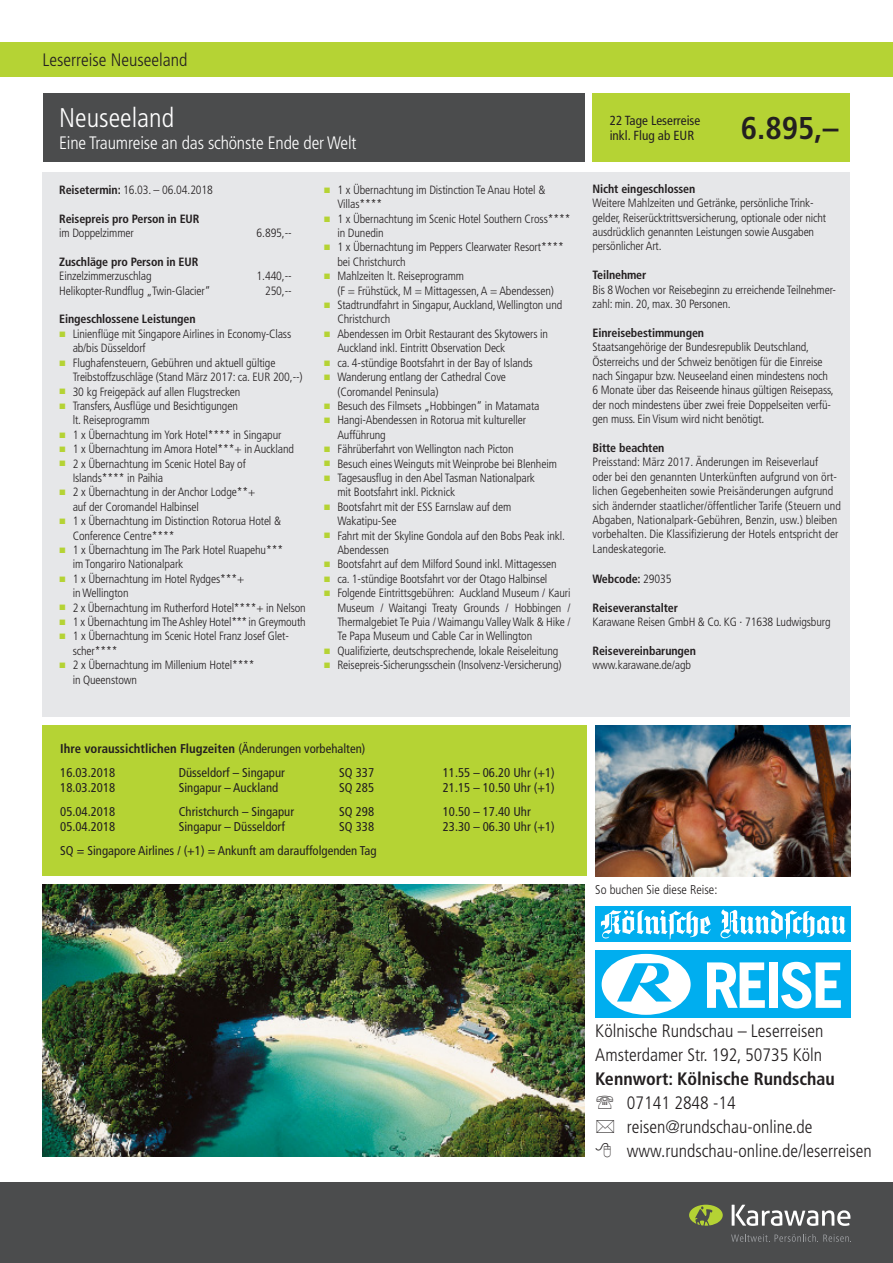
<style>
.page{position:relative;width:893px;height:1263px;background:#fff}
.page>*{position:absolute;margin:0;border:0;box-sizing:border-box;transform-origin:0 0}
.t1{font:700 62.85px "Trade Gothic";letter-spacing:-.055em;color:#fff}
.t2{font:700 condensed 31.5px "Frutiger";color:#231f20}
.t3{font:300 condensed 27px "Frutiger";color:#fff}
.t4{font:300 condensed 18px/24px "Frutiger";color:#231f20}
.t5{font:300 condensed 18px "Frutiger";letter-spacing:-.01em;color:#fff}
.t6{font:700 condensed 18px "Frutiger";color:#231f20}
.t7{font:condensed 13.2px/15.8px "Frutiger";color:#231f20}
.t8{font:condensed 12.75px/23.9px "Frutiger";color:#231f20}
.t9{font:300 condensed 12.75px "Frutiger";color:#231f20}
.t10{font:300 condensed 12px/14.4px "Frutiger";letter-spacing:-.01em;color:#231f20}
.t11{font:700 condensed 12px "Frutiger";letter-spacing:-.01em;color:#231f20}
.s1{font-weight:700}
.s2{font-weight:300}
</style>
<div class="page">
<div style="left:43px;top:172px;width:807px;height:544px;background:#e6e7e9"></div>
<img style="left:43px;top:884px;width:542px;height:273px">
<div style="left:43px;top:94px;width:542px;height:68px;background:#4b4c4d"></div>
<div style="left:592px;top:94px;width:258px;height:68px;background:#b5d334"></div>
<img style="left:595px;top:725px;width:255px;height:151px">
<div style="left:43px;top:725px;width:544px;height:151px;background:#b5d334"></div>
<div style="left:0;top:43px;width:893px;height:34px;background:#b5d334"></div>
<div style="left:0;top:1182px;width:893px;height:81px;background:#4b4c4d"></div>
<svg style="left:732px;top:1205px;width:118px;height:21px"></svg>
<svg style="left:689px;top:1205px;width:34px;height:21px"></svg>
<svg style="left:731px;top:1234px;width:120px;height:8px"></svg>
<div style="left:595px;top:906px;width:255px;height:35px;background:#00aeef"></div>
<div style="left:595px;top:950px;width:255px;height:67px;background:#00aeef"></div>
<svg style="left:601px;top:910px;width:110px;height:29px"></svg>
<svg style="left:720px;top:909px;width:126px;height:30px"></svg>
<svg style="left:602px;top:954px;width:89px;height:61px"></svg>
<h3 class="t4" style="left:43px;top:48px;width:147px">Leserreise Neuseeland</h3>
<h3 class="t3" style="left:59px;top:103px;width:117px">Neuseeland</h3>
<h3 class="t5" style="left:59px;top:132px;width:299px">Eine Traumreise an das schönste Ende der Welt</h3>
<p class="t7" style="left:610px;top:112px;width:92px">22 Tage Leserreise inkl. Flug ab EUR</p>
<h2 class="t2" style="left:741px;top:110px;width:99px">6.895,–</h2>
<p class="t10" style="left:59px;top:183px;width:155px"><span class="s1">Reisetermin:</span> 16.03. – 06.04.2018</p>
<p class="t11" style="left:59px;top:211px;width:142px">Reisepreis pro Person in EUR</p>
<p class="t10" style="left:59px;top:226px;width:76px">im Doppelzimmer</p>
<p class="t10" style="left:257px;top:226px;width:37px">6.895,--</p>
<p class="t11" style="left:59px;top:255px;width:141px">Zuschläge pro Person in EUR</p>
<p class="t10" style="left:59px;top:269px;width:94px">Einzelzimmerzuschlag</p>
<p class="t10" style="left:257px;top:269px;width:37px">1.440,--</p>
<p class="t10" style="left:59px;top:283px;width:153px">Helikopter-Rundflug „Twin-Glacier“</p>
<p class="t10" style="left:265px;top:283px;width:28px">250,--</p>
<p class="t11" style="left:59px;top:312px;width:138px">Eingeschlossene Leistungen</p>
<p class="t10" style="left:73px;top:327px;width:235px">Linienflüge mit Singapore Airlines in Economy-Class ab/bis Düsseldorf<br>Flughafensteuern, Gebühren und aktuell gültige Treibstoffzuschläge (Stand März 2017: ca. EUR 200,--)<br>30 kg Freigepäck auf allen Flugstrecken<br>Transfers, Ausflüge und Besichtigungen<br>lt. Reiseprogramm<br>1 x Übernachtung im York Hotel**** in Singapur<br>1 x Übernachtung im Amora Hotel***+ in Auckland<br>2 x Übernachtung im Scenic Hotel Bay of<br>Islands**** in Paihia<br>2 x Übernachtung in der Anchor Lodge**+<br>auf der Coromandel Halbinsel<br>1 x Übernachtung im Distinction Rotorua Hotel &amp; Conference Centre****<br>1 x Übernachtung im The Park Hotel Ruapehu***<br>im Tongariro Nationalpark<br>1 x Übernachtung im Hotel Rydges***+<br>in Wellington<br>2 x Übernachtung im Rutherford Hotel****+ in Nelson 1 x Übernachtung im The Ashley Hotel*** in Greymouth 1 x Übernachtung im Scenic Hotel Franz Josef Glet&shy;scher****<br>2 x Übernachtung im Millenium Hotel****<br>in Queenstown</p>
<p class="t10" style="left:337px;top:183px;width:235px">1 x Übernachtung im Distinction Te Anau Hotel &amp; Villas****<br>1 x Übernachtung im Scenic Hotel Southern Cross**** in Dunedin<br>1 x Übernachtung im Peppers Clearwater Resort**** bei Christchurch<br>Mahlzeiten lt. Reiseprogramm<br>(F = Frühstück, M = Mittagessen, A = Abendessen)<br>Stadtrundfahrt in Singapur, Auckland, Wellington und Christchurch<br>Abendessen im Orbit Restaurant des Skytowers in Auckland inkl. Eintritt Observation Deck<br>ca. 4-stündige Bootsfahrt in der Bay of Islands Wanderung entlang der Cathedral Cove<br>(Coromandel Peninsula)<br>Besuch des Filmsets „Hobbingen“ in Matamata Hangi-Abendessen in Rotorua mit kultureller Aufführung<br>Fährüberfahrt von Wellington nach Picton<br>Besuch eines Weinguts mit Weinprobe bei Blenheim Tagesausflug in den Abel Tasman Nationalpark<br>mit Bootsfahrt inkl. Picknick<br>Bootsfahrt mit der ESS Earnslaw auf dem Wakatipu-See<br>Fahrt mit der Skyline Gondola auf den Bobs Peak inkl.<br>Abendessen<br>Bootsfahrt auf dem Milford Sound inkl. Mittagessen ca. 1-stündige Bootsfahrt vor der Otago Halbinsel Folgende Eintrittsgebühren: Auckland Museum / Kauri Museum / Waitangi Treaty Grounds / Hobbingen / Thermalgebiet Te Puia / Waimangu Valley Walk &amp; Hike / Te Papa Museum und Cable Car in Wellington Qualifizierte, deutschsprechende, lokale Reiseleitung Reisepreis-Sicherungsschein (Insolvenz-Versicherung)</p>
<p class="t11" style="left:592px;top:181px;width:104px">Nicht eingeschlossen</p>
<p class="t10" style="left:592px;top:196px;width:235px">Weitere Mahlzeiten und Getränke, persönliche Trink&shy;gelder, Reiserücktrittsversicherung, optionale oder nicht ausdrücklich genannten Leistungen sowie Ausgaben persönlicher Art.</p>
<p class="t11" style="left:592px;top:268px;width:55px">Teilnehmer</p>
<p class="t10" style="left:592px;top:282px;width:245px">Bis 8 Wochen vor Reisebeginn zu erreichende Teilnehmer&shy;zahl: min. 20, max. 30 Personen.</p>
<p class="t11" style="left:592px;top:325px;width:113px">Einreisebestimmungen</p>
<p class="t10" style="left:592px;top:340px;width:243px">Staatsangehörige der Bundesrepublik Deutschland, Österreichs und der Schweiz benötigen für die Einreise nach Singapur bzw. Neuseeland einen mindestens noch 6 Monate über das Reiseende hinaus gültigen Reisepass, der noch mindestens über zwei freie Doppelseiten verfü&shy;gen muss. Ein Visum wird nicht benötigt.</p>
<p class="t11" style="left:592px;top:441px;width:74px">Bitte beachten</p>
<p class="t10" style="left:592px;top:455px;width:250px">Preisstand: März 2017. Änderungen im Reiseverlauf<br>oder bei den genannten Unterkünften aufgrund von ört&shy;lichen Gegebenheiten sowie Preisänderungen aufgrund sich ändernder staatlicher/öffentlicher Tarife (Steuern und Abgaben, Nationalpark-Gebühren, Benzin, usw.) bleiben vorbehalten. Die Klassifizierung der Hotels entspricht der Landeskategorie.</p>
<p class="t11" style="left:592px;top:571px;width:81px">Webcode: <span class="s2">29035</span></p>
<p class="t11" style="left:592px;top:600px;width:87px">Reiseveranstalter</p>
<p class="t10" style="left:592px;top:615px;width:240px">Karawane Reisen GmbH &amp; Co. KG · 71638 Ludwigsburg</p>
<p class="t11" style="left:592px;top:643px;width:105px">Reisevereinbarungen</p>
<p class="t10" style="left:592px;top:658px;width:100px">www.karawane.de/agb</p>
<p class="t8" style="left:60px;top:736px;width:307px"><span class="s1">Ihre voraussichtlichen Flugzeiten</span> (Änderungen vorbehalten)<br>16.03.2018</p>
<p class="t8" style="left:179px;top:760px;width:108px">Düsseldorf – Singapur</p>
<p class="t8" style="left:339px;top:760px;width:36px">SQ 337</p>
<p class="t8" style="left:443px;top:760px;width:114px">11.55 – 06.20 Uhr (+1)</p>
<p class="t8" style="left:60px;top:775px;width:57px">18.03.2018</p>
<p class="t8" style="left:179px;top:775px;width:101px">Singapur – Auckland</p>
<p class="t8" style="left:339px;top:775px;width:36px">SQ 285</p>
<p class="t8" style="left:443px;top:775px;width:114px">21.15 – 10.50 Uhr (+1)</p>
<p class="t8" style="left:60px;top:799px;width:57px">05.04.2018</p>
<p class="t8" style="left:179px;top:799px;width:117px">Christchurch – Singapur</p>
<p class="t8" style="left:339px;top:799px;width:36px">SQ 298</p>
<p class="t8" style="left:443px;top:799px;width:90px">10.50 – 17.40 Uhr</p>
<p class="t8" style="left:60px;top:815px;width:57px">05.04.2018</p>
<p class="t8" style="left:179px;top:815px;width:108px">Singapur – Düsseldorf</p>
<p class="t8" style="left:339px;top:815px;width:36px">SQ 338</p>
<p class="t8" style="left:443px;top:815px;width:114px">23.30 – 06.30 Uhr (+1)</p>
<p class="t8" style="left:60px;top:838px;width:318px">SQ = Singapore Airlines / (+1) = Ankunft am darauffolgenden Tag</p>
<p class="t9" style="left:595px;top:882px;width:124px">So buchen Sie diese Reise:</p>
<h1 class="t1" style="left:703px;top:947px;width:143px">REISE</h1>
<h3 class="t4" style="left:595px;top:1019px;width:230px">Kölnische Rundschau – Leserreisen<br>Amsterdamer Str. 192, 50735 Köln</h3>
<h3 class="t6" style="left:595px;top:1068px;width:241px">Kennwort: Kölnische Rundschau</h3>
<h3 class="t4" style="left:627px;top:1091px;width:246px">07141 2848 -14 reisen@rundschau-online.de www.rundschau-online.de/leserreisen</h3>
</div>
